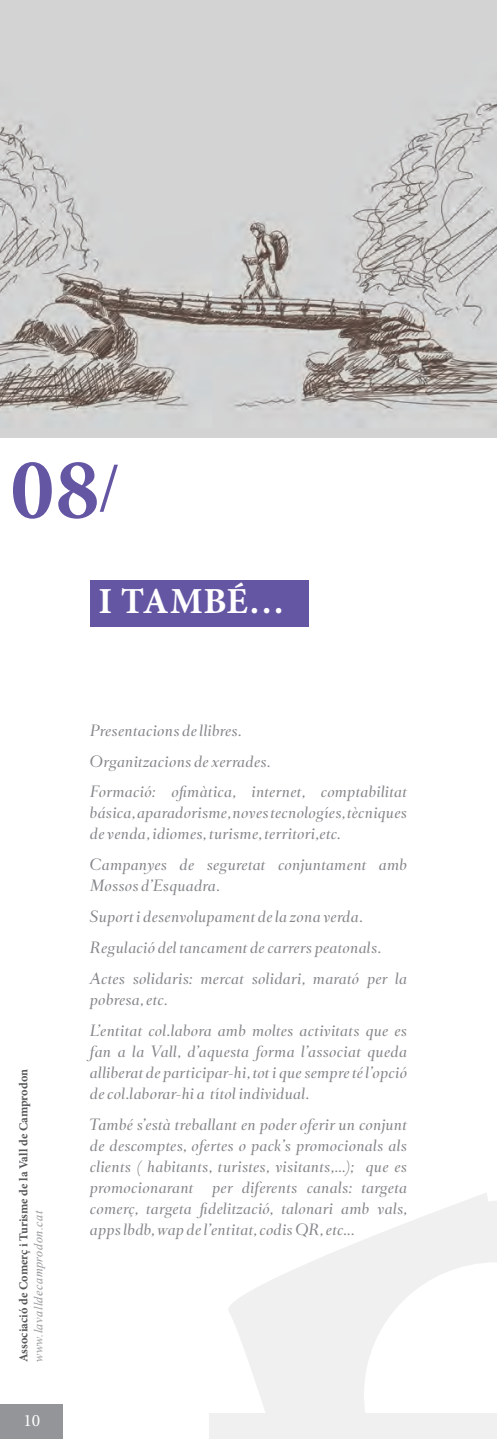
<style>
.page{position:relative;width:497px;height:1439px;background:#fff}
.page>*{position:absolute;margin:0;border:0;box-sizing:border-box;transform-origin:0 0}
.t1{font:700 87.5px "Minion Pro";color:#6556a4}
.t2{font:700 36.75px "Minion Pro";letter-spacing:.005em;color:#fff}
.t3{font:17.5px "Minion Pro";color:#fff}
.t4{font:italic 14px/21px "Romain BP Headline";letter-spacing:.015em;color:#848689;text-align:justify}
.t5{font:700 12.25px "Minion Pro";color:#57585a}
.t6{font:italic 12.25px "Times New Roman";letter-spacing:.04em;color:#939598}
.s1{font-weight:400;font-size:66.5px}
</style>
<div class="page">
<div style="left:0;top:1404px;width:63px;height:35px;background:#939598"></div>
<svg style="left:209px;top:1193px;width:287px;height:246px"></svg>
<div style="left:90px;top:580px;width:218px;height:46px;background:#6556a4"></div>
<img style="left:0;top:0;width:496px;height:437px">
<p class="t1" style="left:10px;top:428px;width:111px">08<span class="s1">/</span></p>
<p class="t2" style="left:98px;top:575px;width:187px">I TAMBÉ…</p>
<p class="t5" style="left:15px;top:1362px;width:294px;rotate:-90deg">Associació de Comerç i Turisme de la Vall de Camprodon</p>
<p class="t6" style="left:30px;top:1362px;width:153px;rotate:-90deg">www.lavalldecamprodon.cat</p>
<p class="t3" style="left:23px;top:1408px;width:18px">10</p>
<p class="t4" style="left:90px;top:720px;width:153px">Presentacions de llibres.</p>
<p class="t4" style="left:90px;top:751px;width:182px">Organitzacions de xerrades.</p>
<p class="t4" style="left:90px;top:782px;width:318px">Formació: ofimàtica, internet, comptabilitat básica, aparadorisme, noves tecnologíes, tècniques de venda, idiomes, turisme, territori,etc.</p>
<p class="t4" style="left:90px;top:855px;width:318px">Campanyes de seguretat conjuntament amb<br>Mossos d’Esquadra.</p>
<p class="t4" style="left:90px;top:907px;width:274px">Suport i desenvolupament de la zona verda.</p>
<p class="t4" style="left:90px;top:938px;width:292px">Regulació del tancament de carrers peatonals.</p>
<p class="t4" style="left:90px;top:969px;width:318px">Actes solidaris: mercat solidari, marató per la pobresa, etc.</p>
<p class="t4" style="left:90px;top:1021px;width:318px">L’entitat col.labora amb moltes activitats que es fan a la Vall, d’aquesta forma l’associat queda alliberat de participar-hi, tot i que sempre té l’opció de col.laborar-hi a títol individual.</p>
<p class="t4" style="left:90px;top:1114px;width:318px">També s’està treballant en poder oferir un conjunt de descomptes, ofertes o pack’s promocionals als clients ( habitants, turistes, visitants,...); que es promocionarant</p>
<p class="t4" style="left:90px;top:1177px;width:318px;text-indent:122px">per diferents canals: targeta comerç, targeta fidelització, talonari amb vals, apps lbdb, wap de l’entitat, codis QR, etc...</p>
</div>
